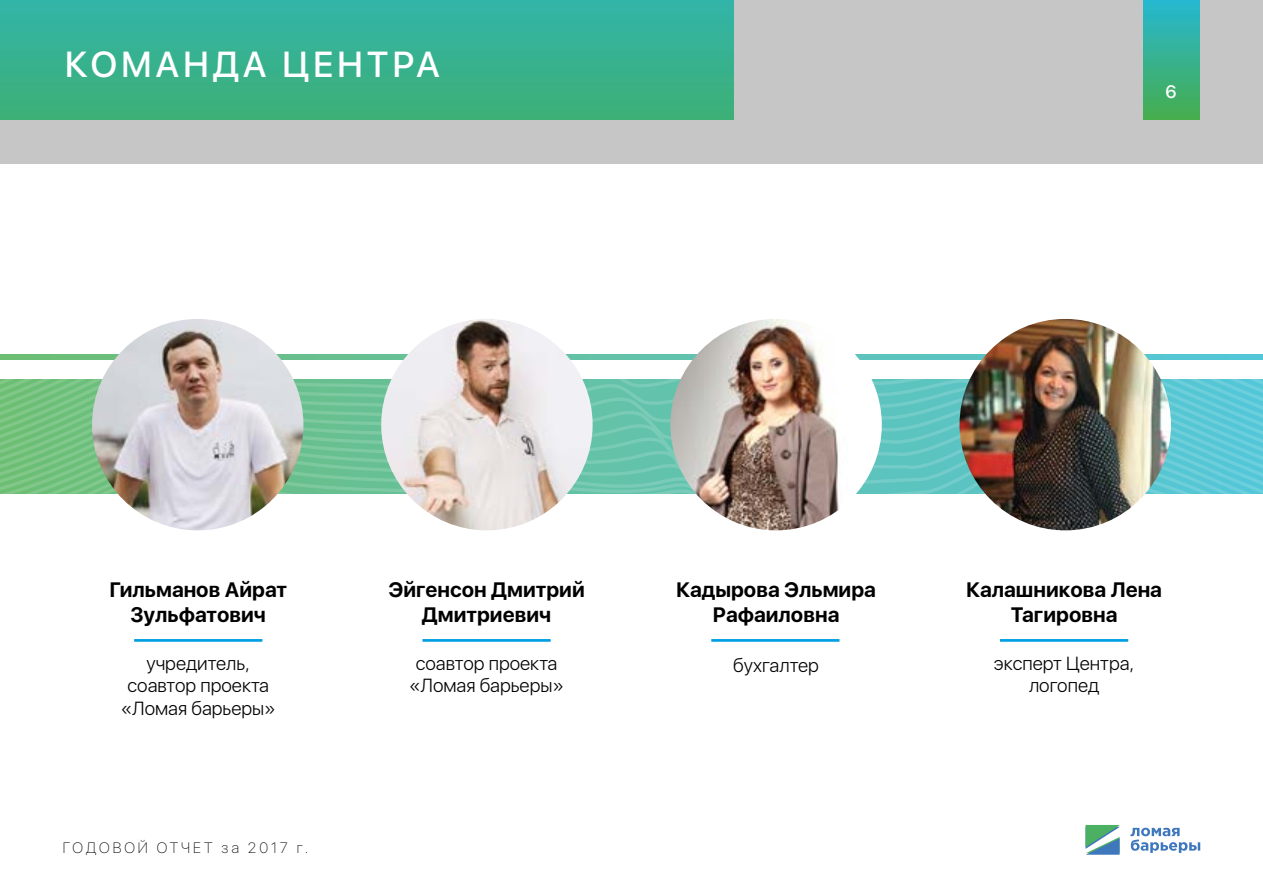
<style>
.page{position:relative;width:1263px;height:893px;background:#fff}
.page>*{position:absolute;margin:0;border:0;box-sizing:border-box;transform-origin:0 0}
.t1{font:500 36px "SFUI Display";letter-spacing:.1em;color:#fff}
.t2{font:700 20.85px/24.9px "SFUI Display";color:#000;text-align:center}
.t3{font:300 18.9px/22.6px "SFUI Display";color:#000;text-align:center}
.t4{font:500 18px "SFUI Display";color:#fff}
.t5{font:100 15px "SFUI Display";letter-spacing:.2em;color:#000}
</style>
<div class="page">
<div style="left:0;top:0;width:1263px;height:164px;background:#c6c6c6"></div>
<div style="left:0;top:0;width:733px;height:119px;background:linear-gradient(to bottom,#32b4a8,#3db076)"></div>
<div style="left:1143px;top:0;width:56px;height:119px;background:linear-gradient(to bottom,#26b8d1,#47ad4e)"></div>
<svg style="left:1130px;top:828px;width:70px;height:25px"></svg>
<svg style="left:1085px;top:825px;width:34px;height:30px"></svg>
<svg style="left:0;top:382px;width:1263px;height:7px;background:#6ac5ac"></svg>
<svg style="left:0;top:389px;width:1263px;height:7px;background:#69c5ab"></svg>
<svg style="left:0;top:396px;width:1263px;height:7px;background:#69c5ab"></svg>
<svg style="left:0;top:403px;width:1263px;height:7px;background:#69c5ab"></svg>
<svg style="left:0;top:410px;width:1263px;height:7px;background:#6ac5ac"></svg>
<svg style="left:0;top:417px;width:1263px;height:7px;background:#69c5ac"></svg>
<svg style="left:0;top:424px;width:1263px;height:7px;background:#69c5ab"></svg>
<svg style="left:0;top:431px;width:1263px;height:11px;background:#69c5ac"></svg>
<svg style="left:0;top:442px;width:1263px;height:11px;background:#69c5ab"></svg>
<svg style="left:0;top:453px;width:1263px;height:11px;background:#69c5ab"></svg>
<svg style="left:0;top:464px;width:1263px;height:29px;background:#69c5ac"></svg>
<svg style="left:0;top:355px;width:1263px;height:5px;background:#61c2a7"></svg>
<img style="left:92px;top:319px;width:211px;height:211px;border-radius:106px">
<img style="left:381px;top:319px;width:212px;height:211px;border-radius:106px">
<img style="left:670px;top:319px;width:212px;height:211px;border-radius:106px">
<img style="left:959px;top:319px;width:212px;height:211px;border-radius:106px">
<hr style="left:134px;top:639px;width:128px;height:3px;background:#009fe3">
<hr style="left:422px;top:639px;width:129px;height:3px;background:#009fe3">
<hr style="left:711px;top:639px;width:128px;height:3px;background:#009fe3">
<hr style="left:1000px;top:639px;width:128px;height:3px;background:#009fe3">
<h1 class="t1" style="left:65px;top:39px;width:377px">КОМАНДА ЦЕНТРА</h1>
<p class="t4" style="left:1165px;top:79px;width:13px">6</p>
<p class="t2" style="left:109px;top:578px;width:179px">Гильманов Айрат<br>Зульфатович</p>
<p class="t3" style="left:121px;top:653px;width:157px">учредитель, соавтор проекта «Ломая барьеры»</p>
<p class="t5" style="left:63px;top:838px;width:247px">ГОДОВОЙ ОТЧЕТ за 2017 г.</p>
<p class="t2" style="left:388px;top:578px;width:198px">Эйгенсон Дмитрий<br>Дмитриевич</p>
<p class="t3" style="left:409px;top:653px;width:157px">соавтор проекта «Ломая барьеры»</p>
<p class="t2" style="left:676px;top:578px;width:201px">Кадырова Эльмира<br>Рафаиловна</p>
<p class="t3" style="left:733px;top:655px;width:87px">бухгалтер</p>
<p class="t2" style="left:966px;top:578px;width:197px">Калашникова Лена<br>Тагировна</p>
<p class="t3" style="left:994px;top:653px;width:142px">эксперт Центра, логопед</p>
</div>
